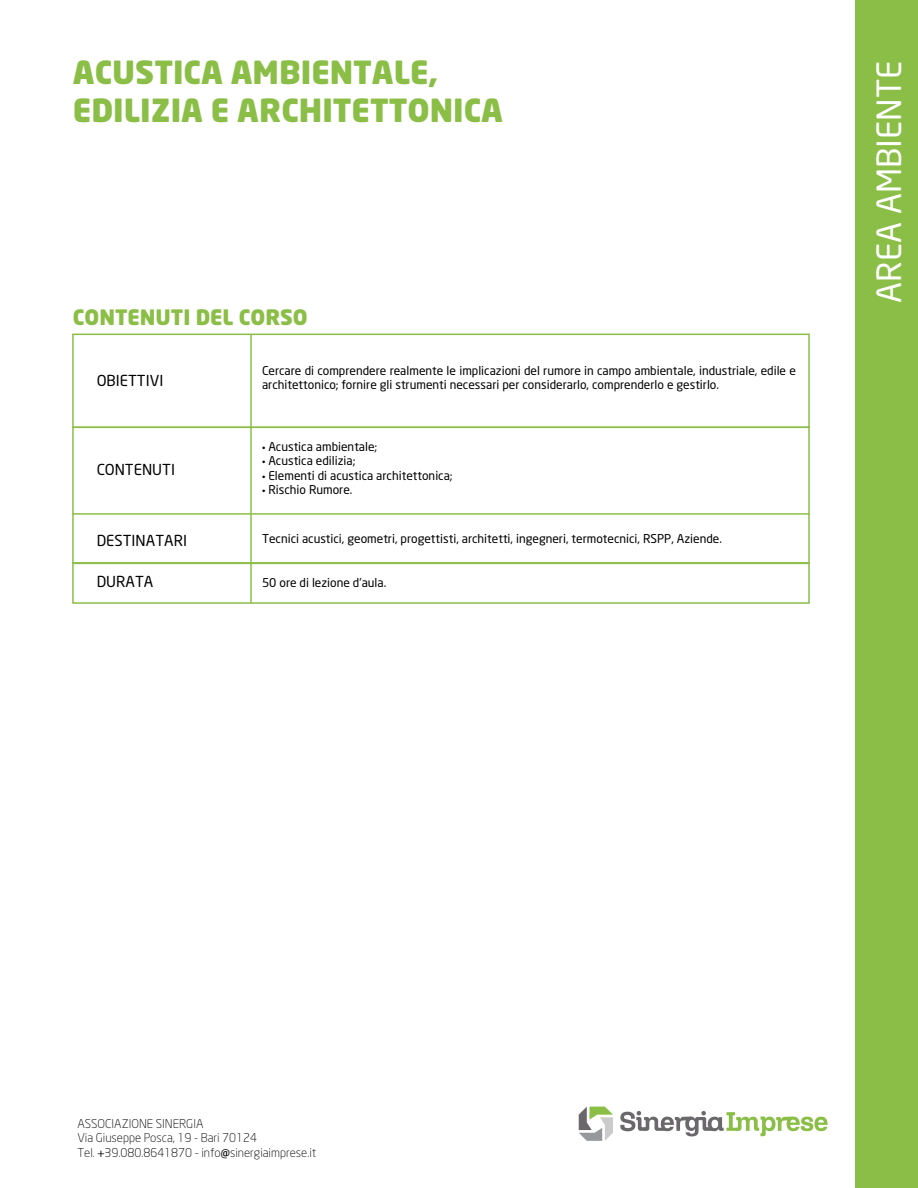
<style>
.page{position:relative;width:918px;height:1188px;background:#fff}
.page>*{position:absolute;margin:0;border:0;box-sizing:border-box;transform-origin:0 0}
.t1{font:33px "Neo Sans";color:#fff}
.t2{font:900 31.5px/37.8px "Neo Sans";color:#8bbe47}
.t3{font:900 21px "Neo Sans";color:#8bbe47}
.t4{font:15px "Neo Sans";color:#000}
.t5{font:12px/14.4px "Neo Sans";color:#000}
.t6{font:300 12px/14.4px "Neo Sans";color:#000}
.s1{font-family:"Myriad Pro"}
.s2{font-family:"Myriad Pro";font-weight:400}
.s3{font-weight:400}
</style>
<div class="page">
<svg style="left:579px;top:1107px;width:34px;height:34px"></svg>
<svg style="left:620px;top:1111px;width:208px;height:25px"></svg>
<div style="left:855px;top:0;width:63px;height:1188px;background:#8bbe47"></div>
<div style="left:72px;top:334px;width:738px;height:94px;border:2px solid #8bbe47"></div>
<div style="left:72px;top:562px;width:738px;height:42px;border:2px solid #8bbe47"></div>
<div style="left:72px;top:427px;width:738px;height:88px;border:2px solid #8bbe47"></div>
<hr style="left:250px;top:334px;width:2px;height:269px;background:#8bbe47">
<h2 class="t2" style="left:73px;top:56px;width:432px">ACUSTICA AMBIENTALE,<br>EDILIZIA E ARCHITETTONICA</h2>
<h3 class="t3" style="left:73px;top:309px;width:236px">CONTENUTI DEL CORSO</h3>
<p class="t4" style="left:97px;top:373px;width:68px">OBIETTIVI</p>
<p class="t4" style="left:97px;top:462px;width:80px">CONTENUTI</p>
<p class="t4" style="left:97px;top:533px;width:92px">DESTINATARI</p>
<p class="t4" style="left:97px;top:574px;width:58px">DURATA</p>
<p class="t5" style="left:262px;top:364px;width:535px">Cercare di comprendere realmente le implicazioni del rumore in campo ambientale, industriale, edile e architettonico<span class="s1">;</span> fornire gli strumenti necessari per considerarlo, comprenderlo e gestirlo.</p>
<p class="t5" style="left:262px;top:440px;width:117px"><span class="s1">•</span> Acustica ambientale<span class="s1">;</span></p>
<p class="t5" style="left:262px;top:454px;width:95px"><span class="s1">•</span> Acustica edilizia<span class="s1">;</span></p>
<p class="t5" style="left:262px;top:469px;width:192px"><span class="s1">•</span> Elementi di acustica architettonica<span class="s1">;</span></p>
<p class="t5" style="left:262px;top:483px;width:92px"><span class="s1">•</span> Rischio Rumore.</p>
<p class="t5" style="left:262px;top:532px;width:462px">Tecnici acustici, geometri, progettisti, architetti, ingegneri, termotecnici, RSPP, Aziende.</p>
<p class="t5" style="left:262px;top:576px;width:126px">50 ore di lezione d’aula.</p>
<h1 class="t1" style="left:873px;top:303px;width:244px;rotate:-90deg">AREA AMBIENTE</h1>
<p class="t6" style="left:77px;top:1117px;width:240px">ASSOCIAZIONE SINERGIA<br>Via Giuseppe Posca, 19 - Bari 70124<br>Tel. <span class="s2">+</span>39.080.8641870 - info<span class="s3">@</span>sinergiaimprese.it</p>
</div>
